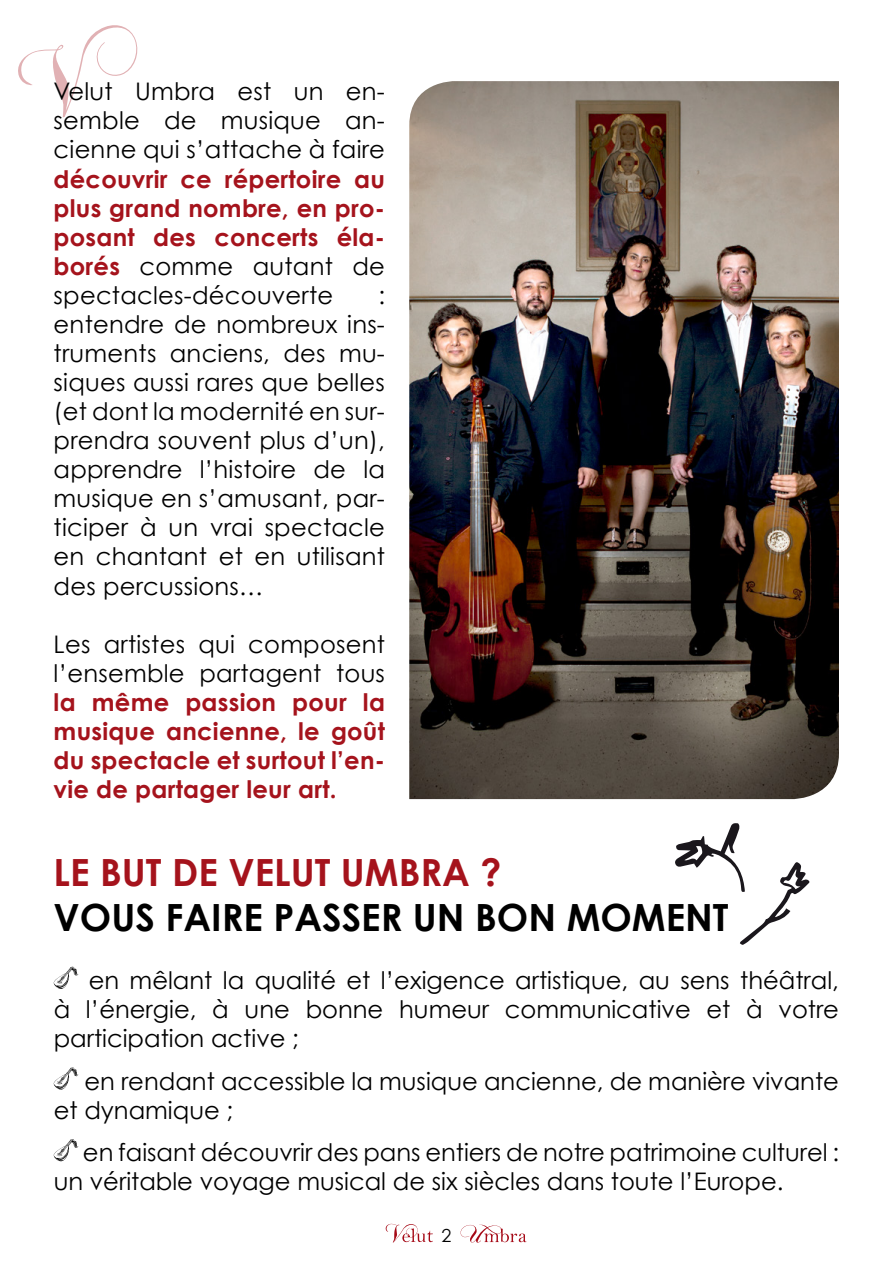
<style>
.page{position:relative;width:893px;height:1263px;background:#fff}
.page>*{position:absolute;margin:0;border:0;box-sizing:border-box;transform-origin:0 0}
.t1{font:700 37.5px "Century Gothic";color:#000}
.t2{font:700 37.5px "Century Gothic";color:#a5131c}
.t3{font:24.15px/29.1px "Century Gothic";color:#000;text-align:justify}
.t4{font:700 24.15px/29.1px "Century Gothic";letter-spacing:.01em;color:#a5131c;text-align:justify}
.t5{font:18px "Century Gothic";color:#000}
.s1{font-weight:400;color:#000}
</style>
<div class="page">
<svg style="left:460px;top:1225px;width:66px;height:17px"></svg>
<svg style="left:386px;top:1224px;width:47px;height:18px"></svg>
<img style="left:409px;top:81px;width:430px;height:718px">
<svg style="left:54px;top:967px;width:24px;height:22px"></svg>
<svg style="left:54px;top:1067px;width:24px;height:22px"></svg>
<svg style="left:54px;top:1139px;width:24px;height:22px"></svg>
<svg style="left:675px;top:823px;width:135px;height:122px"></svg>
<p class="t3" style="left:54px;top:77px;width:333px">Velut Umbra est un en&shy;semble de musique an&shy;cienne qui s’attache à faire</p>
<p class="t4" style="left:54px;top:164px;width:333px">découvrir ce répertoire au plus grand nombre, en pro&shy;posant des concerts éla&shy;borés <span class="s1">comme autant de spectacles-découverte</span></p>
<p class="t3" style="left:54px;top:280px;width:333px;text-indent:325px">: entendre de nombreux ins&shy;truments anciens, des mu&shy;siques aussi rares que belles (et dont la modernité en sur&shy;prendra souvent plus d’un), apprendre l’histoire de la musique en s’amusant, par&shy;ticiper à un vrai spectacle en chantant et en utilisant des percussions…</p>
<p class="t3" style="left:54px;top:629px;width:333px">Les artistes qui composent l’ensemble partagent tous</p>
<p class="t4" style="left:54px;top:687px;width:333px">la même passion pour la musique ancienne, le goût du spectacle et surtout l’en&shy;vie de partager leur art.</p>
<h1 class="t2" style="left:54px;top:848px;width:449px">LE BUT DE VELUT UMBRA ?</h1>
<h1 class="t1" style="left:54px;top:893px;width:676px">VOUS FAIRE PASSER UN BON MOMENT</h1>
<p class="t3" style="left:54px;top:965px;width:787px;text-indent:35px">en mêlant la qualité et l’exigence artistique, au sens théâtral, à l’énergie, à une bonne humeur communicative et à votre participation active ;</p>
<p class="t3" style="left:54px;top:1066px;width:787px;text-indent:31px">en rendant accessible la musique ancienne, de manière vivante et dynamique ;</p>
<p class="t3" style="left:54px;top:1137px;width:787px;text-indent:29px">en faisant découvrir des pans entiers de notre patrimoine culturel : un véritable voyage musical de six siècles dans toute l’Europe.</p>
<p class="t5" style="left:441px;top:1224px;width:11px">2</p>
</div>
